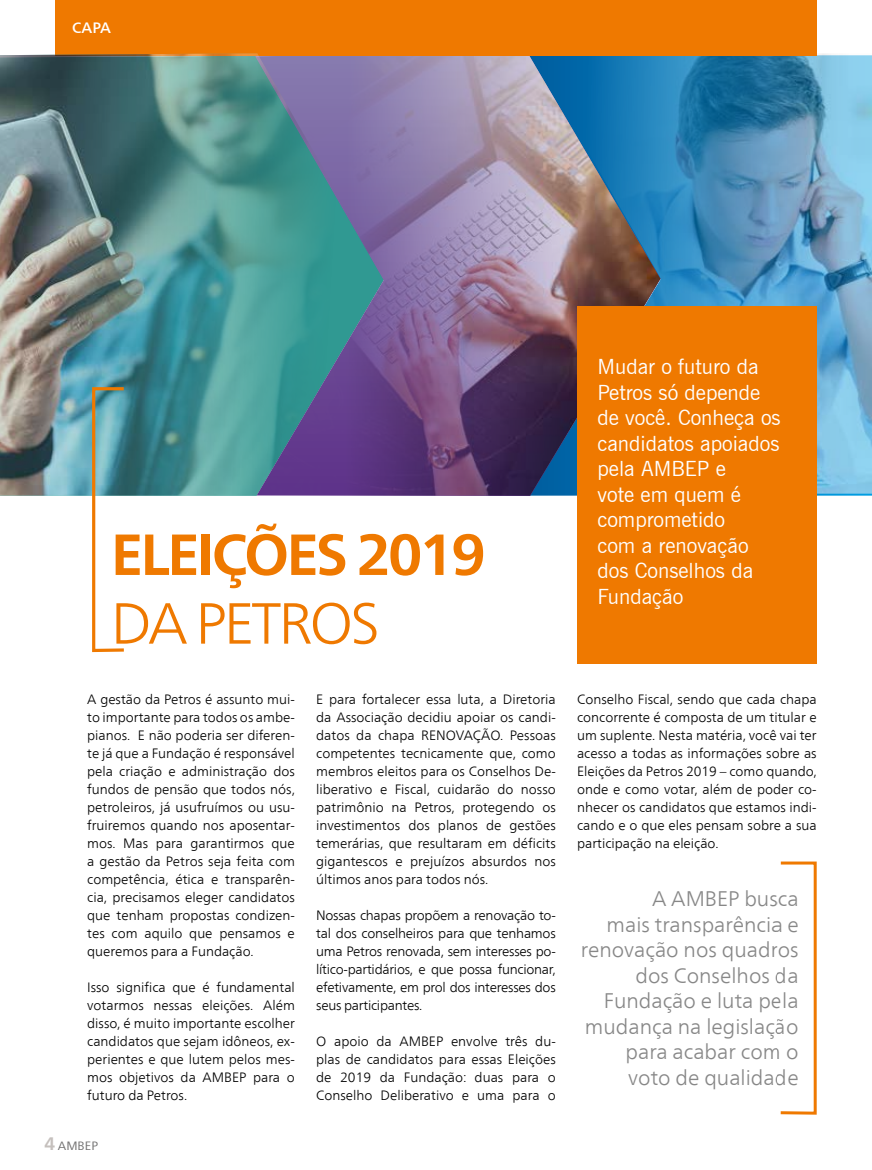
<style>
.page{position:relative;width:872px;height:1170px;background:#fff}
.page>*{position:absolute;margin:0;border:0;box-sizing:border-box;transform-origin:0 0}
.t1{font:700 57.9px "Frutiger Neue LT Com";letter-spacing:-.05em;color:#ef7900}
.t2{font:300 57.9px "Frutiger Neue LT Com";letter-spacing:-.05em;color:#ef7900}
.t3{font:21px/25.5px "News Gothic BT";color:#fff}
.t4{font:300 21px/25.5px "Frutiger Neue LT Com";color:#878787;text-align:right}
.t5{font:500 15px "Frutiger Neue LT Com";color:#fff}
.t6{font:300 13.5px/18px "Frutiger Neue LT Com";color:#000;text-align:justify}
.t7{font:12px "Frutiger Neue LT Com";color:#706f6f}
.s1{font-weight:700;font-size:18px;color:#c5c0bd}
</style>
<div class="page">
<img style="left:660px;top:53px;width:212px;height:440px">
<img style="left:386px;top:55px;width:274px;height:440px">
<div style="left:55px;top:0;width:761px;height:55px;background:#ef7900"></div>
<div style="left:779px;top:861px;width:37px;height:253px;border:3px solid #ef7900"></div>
<div style="left:577px;top:306px;width:239px;height:357px;background:#ef7900"></div>
<img style="left:0;top:53px;width:386px;height:442px">
<div style="left:92px;top:387px;width:33px;height:265px;border:3px solid #ef7900"></div>
<p class="t5" style="left:72px;top:18px;width:40px">CAPA</p>
<h1 class="t1" style="left:111px;top:520px;width:376px">ELEIÇÕES 2019</h1>
<h1 class="t2" style="left:111px;top:588px;width:270px">DA PETROS</h1>
<p class="t6" style="left:87px;top:689px;width:209px">A gestão da Petros é assunto mui&shy;to importante para todos os ambe&shy;pianos. E não poderia ser diferen&shy;te já que a Fundação é responsável pela criação e administração dos fundos de pensão que todos nós, petroleiros, já usufruímos ou usu&shy;fruiremos quando nos aposentar&shy;mos. Mas para garantirmos que a gestão da Petros seja feita com competência, ética e transparên&shy;cia, precisamos eleger candidatos que tenham propostas condizen&shy;tes com aquilo que pensamos e queremos para a Fundação.</p>
<p class="t6" style="left:87px;top:977px;width:209px">Isso significa que é fundamental votarmos nessas eleições. Além disso, é muito importante escolher candidatos que sejam idôneos, ex&shy;perientes e que lutem pelos mes&shy;mos objetivos da AMBEP para o futuro da Petros.</p>
<p class="t7" style="left:45px;top:1138px;width:55px"><span class="s1">4</span> AMBEP</p>
<p class="t6" style="left:316px;top:689px;width:241px">E para fortalecer essa luta, a Diretoria da Associação decidiu apoiar os candi&shy;datos da chapa RENOVAÇÃO. Pessoas competentes tecnicamente que, como membros eleitos para os Conselhos De&shy;liberativo e Fiscal, cuidarão do nosso patrimônio na Petros, protegendo os investimentos dos planos de gestões temerárias, que resultaram em déficits gigantescos e prejuízos absurdos nos últimos anos para todos nós.</p>
<p class="t6" style="left:316px;top:905px;width:241px">Nossas chapas propõem a renovação to&shy;tal dos conselheiros para que tenhamos uma Petros renovada, sem interesses po&shy;lítico-partidários, e que possa funcionar, efetivamente, em prol dos interesses dos seus participantes.</p>
<p class="t6" style="left:316px;top:1031px;width:241px">O apoio da AMBEP envolve três du&shy;plas de candidatos para essas Eleições de 2019 da Fundação: duas para o Conselho Deliberativo e uma para o</p>
<h2 class="t3" style="left:597px;top:354px;width:185px">Mudar o futuro da<br>Petros só depende de você. Conheça os candidatos apoiados pela AMBEP e<br>vote em quem é comprometido<br>com a renovação dos Conselhos da<br>Fundação</h2>
<p class="t6" style="left:577px;top:689px;width:241px">Conselho Fiscal, sendo que cada chapa concorrente é composta de um titular e um suplente. Nesta matéria, você vai ter acesso a todas as informações sobre as Eleições da Petros 2019 – como quando, onde e como votar, além de poder co&shy;nhecer os candidatos que estamos indi&shy;cando e o que eles pensam sobre a sua participação na eleição.</p>
<h2 class="t4" style="left:581px;top:885px;width:219px">A AMBEP busca<br>mais transparência e renovação nos quadros dos Conselhos da<br>Fundação e luta pela mudança na legislação para acabar com o voto de qualidade</h2>
</div>
